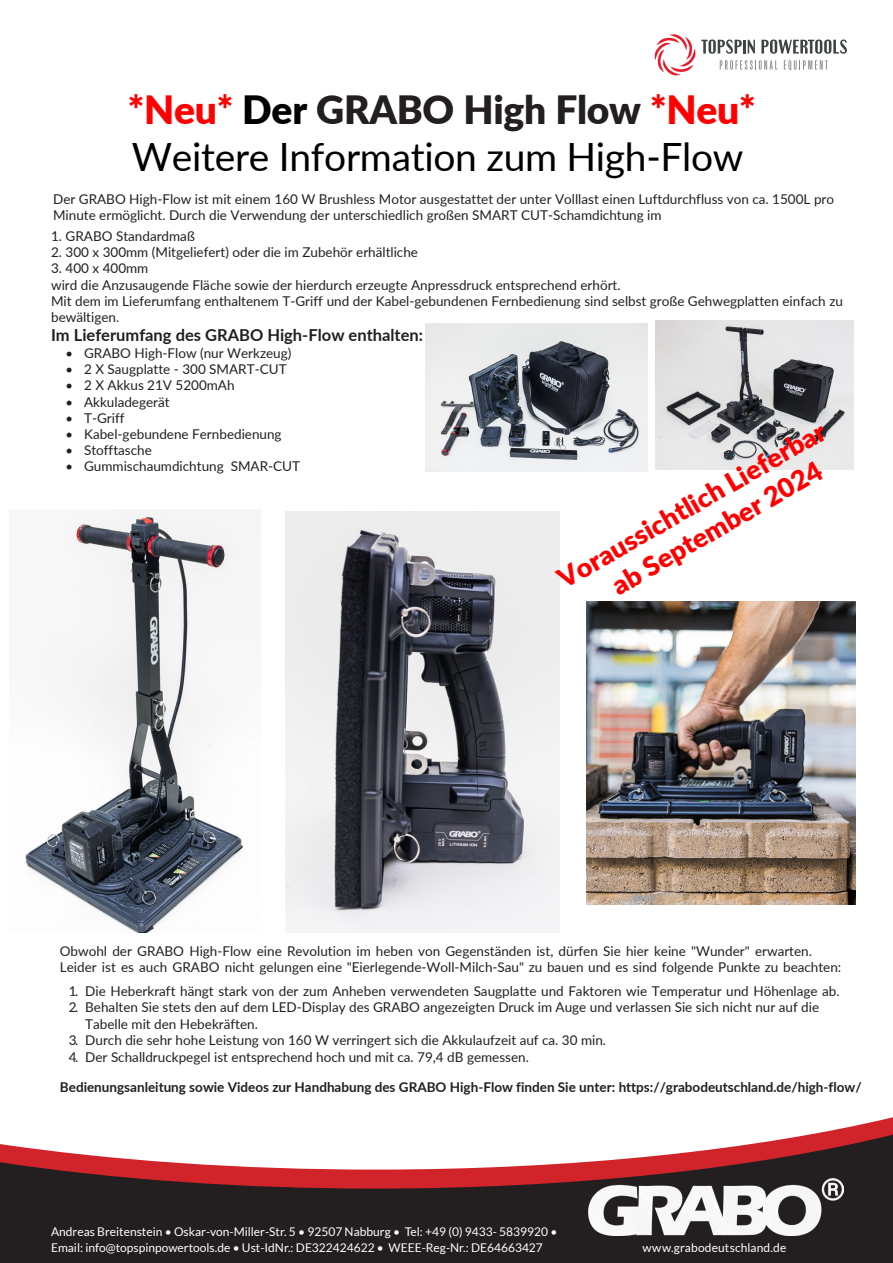
<style>
.page{position:relative;width:893px;height:1263px;background:#fff}
.page>*{position:absolute;margin:0;border:0;box-sizing:border-box;transform-origin:0 0}
.t1{font:39px/46.8px "Lato";letter-spacing:-.01em;color:#000}
.t2{font:900 27px "Lato";color:#f00}
.t3{font:700 16.5px "Lato";color:#231f20}
.t4{font:13.5px/16.2px "Lato";color:#231f20}
.t5{font:700 13.5px "Lato";color:#221e1f}
.t6{font:12px/16.5px "Lato";color:#fff}
.s1{font-weight:900;color:#f00}
.s2{font-weight:900}
.s3{font-weight:900;color:#231f20}
</style>
<div class="page">
<svg style="left:807px;top:1117px;width:86px;height:18px"></svg>
<svg style="left:655px;top:34px;width:192px;height:41px"></svg>
<img style="left:25px;top:509px;width:229px;height:423px">
<img style="left:655px;top:321px;width:198px;height:148px">
<img style="left:426px;top:323px;width:222px;height:148px">
<img style="left:586px;top:601px;width:270px;height:303px">
<img style="left:286px;top:512px;width:273px;height:420px">
<svg style="left:0;top:1135px;width:893px;height:128px;fill:#231f20"></svg>
<img style="left:588px;top:1178px;width:256px;height:58px">
<h1 class="t1" style="left:128px;top:85px;width:629px"><span class="s1">*Neu*</span> <span class="s2">Der</span> <span class="s3">GRABO High Flow</span> <span class="s1">*Neu*<br></span>Weitere Information zum High-Flow</h1>
<p class="t4" style="left:53px;top:190px;width:782px">Der GRABO High-Flow ist mit einem 160 W Brushless Motor ausgestattet der unter Volllast einen Luftdurchfluss von ca. 1500L pro<br>Minute ermöglicht. Durch die Verwendung der unterschiedlich großen SMART CUT-Schamdichtung im</p>
<p class="t4" style="left:51px;top:227px;width:145px">1. GRABO Standardmaß</p>
<p class="t4" style="left:51px;top:244px;width:368px">2. 300 x 300mm (Mitgeliefert) oder die im Zubehör erhältliche</p>
<p class="t4" style="left:51px;top:260px;width:793px">3. 400 x 400mm<br>wird die Anzusaugende Fläche sowie der hierdurch erzeugte Anpressdruck entsprechend erhört.<br>Mit dem im Lieferumfang enthaltenem T-Griff und der Kabel-gebundenen Fernbedienung sind selbst große Gehwegplatten einfach zu bewältigen.</p>
<p class="t3" style="left:51px;top:322px;width:373px">Im Lieferumfang des GRABO High-Flow enthalten:</p>
<p class="t4" style="left:66px;top:344px;width:227px">• GRABO High-Flow (nur Werkzeug)</p>
<p class="t4" style="left:66px;top:361px;width:222px">• 2 X Saugplatte - 300 SMART-CUT</p>
<p class="t4" style="left:66px;top:377px;width:170px">• 2 X Akkus 21V 5200mAh</p>
<p class="t4" style="left:66px;top:393px;width:105px">• Akkuladegerät</p>
<p class="t4" style="left:66px;top:409px;width:60px">• T-Griff</p>
<p class="t4" style="left:66px;top:425px;width:217px">• Kabel-gebundene Fernbedienung</p>
<p class="t4" style="left:66px;top:442px;width:87px">• Stofftasche</p>
<p class="t4" style="left:66px;top:458px;width:235px">• Gummischaumdichtung SMAR-CUT</p>
<h2 class="t2" style="left:550px;top:563px;width:306px;rotate:-30deg">Voraussichtlich Lieferbar</h2>
<h2 class="t2" style="left:604px;top:570px;width:239px;rotate:-30deg">ab September 2024</h2>
<p class="t4" style="left:60px;top:942px;width:783px">Obwohl der GRABO High-Flow eine Revolution im heben von Gegenständen ist, dürfen Sie hier keine "Wunder" erwarten.<br>Leider ist es auch GRABO nicht gelungen eine "Eierlegende-Woll-Milch-Sau" zu bauen und es sind folgende Punkte zu beachten:</p>
<p class="t4" style="left:69px;top:982px;width:772px">1. Die Heberkraft hängt stark von der zum Anheben verwendeten Saugplatte und Faktoren wie Temperatur und Höhenlage ab.</p>
<p class="t4" style="left:85px;top:999px;width:735px;text-indent:-16px">2. Behalten Sie stets den auf dem LED-Display des GRABO angezeigten Druck im Auge und verlassen Sie sich nicht nur auf die<br>Tabelle mit den Hebekräften.</p>
<p class="t4" style="left:69px;top:1032px;width:539px">3. Durch die sehr hohe Leistung von 160 W verringert sich die Akkulaufzeit auf ca. 30 min.</p>
<p class="t4" style="left:69px;top:1048px;width:462px">4. Der Schalldruckpegel ist entsprechend hoch und mit ca. 79,4 dB gemessen.</p>
<p class="t5" style="left:60px;top:1077px;width:803px">Bedienungsanleitung sowie Videos zur Handhabung des GRABO High-Flow finden Sie unter: https://grabodeutschland.de/high-flow/</p>
<p class="t6" style="left:51px;top:1223px;width:508px">Andreas Breitenstein • Oskar-von-Miller-Str. 5 • 92507 Nabburg • Tel: +49 (0) 9433- 5839920 •<br>Email: info@topspinpowertools.de • Ust-IdNr.: DE322424622 • WEEE-Reg-Nr.: DE64663427</p>
<p class="t6" style="left:642px;top:1239px;width:145px">www.grabodeutschland.de</p>
</div>
